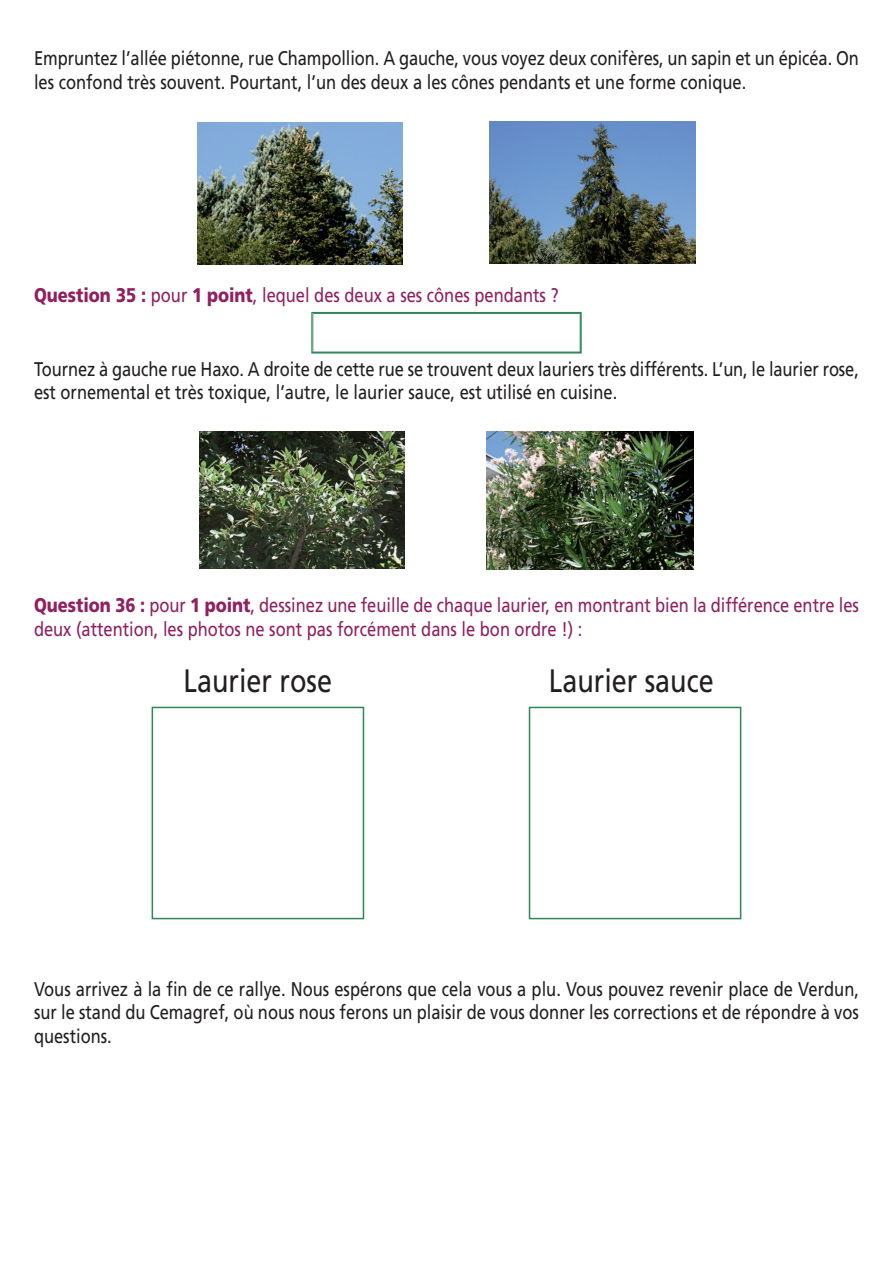
<style>
.page{position:relative;width:893px;height:1263px;background:#fff}
.page>*{position:absolute;margin:0;border:0;box-sizing:border-box;transform-origin:0 0}
.t1{font:32.4px "Frutiger";color:#231f20;scale:.83 1}
.t2{font:19.8px/23.7px "Frutiger";color:#231f20;scale:.83 1}
.t3{font:19.8px/23.7px "Frutiger";color:#90205f;scale:.83 1}
.s1{font-weight:900}
</style>
<div class="page">
<div style="left:152px;top:707px;width:212px;height:212px;border:2px solid #2f8659"></div>
<div style="left:529px;top:707px;width:212px;height:212px;border:2px solid #2f8659"></div>
<img style="left:199px;top:432px;width:205px;height:137px">
<img style="left:487px;top:432px;width:207px;height:138px">
<div style="left:311px;top:312px;width:271px;height:42px;border:2px solid #2f8659"></div>
<div style="left:313px;top:313px;width:267px;height:39px;background:#fff"></div>
<hr style="left:313px;top:313px;width:1px;height:39px;background:#2f8659">
<hr style="left:580px;top:313px;width:1px;height:39px;background:#2f8659">
<hr style="left:313px;top:313px;width:267px;height:1px;background:#2f8659">
<hr style="left:313px;top:352px;width:267px;height:1px;background:#2f8659">
<img style="left:198px;top:122px;width:204px;height:143px">
<img style="left:489px;top:121px;width:206px;height:142px">
<p class="t2" style="left:34px;top:48px;width:995px">Empruntez l’allée piétonne, rue Champollion. A gauche, vous voyez deux conifères, un sapin et un épicéa. On les confond très souvent. Pourtant, l’un des deux a les cônes pendants et une forme conique.</p>
<p class="t3" style="left:34px;top:284px;width:634px"><span class="s1">Question 35 :</span> pour <span class="s1">1 point</span>, lequel des deux a ses cônes pendants ?</p>
<p class="t2" style="left:34px;top:358px;width:995px">Tournez à gauche rue Haxo. A droite de cette rue se trouvent deux lauriers très différents. L’un, le laurier rose, est ornemental et très toxique, l’autre, le laurier sauce, est utilisé en cuisine.</p>
<p class="t3" style="left:34px;top:595px;width:995px"><span class="s1">Question 36 :</span> pour <span class="s1">1 point</span>, dessinez une feuille de chaque laurier, en montrant bien la différence entre les deux (attention, les photos ne sont pas forcément dans le bon ordre !) :</p>
<h1 class="t1" style="left:184px;top:668px;width:180px">Laurier rose</h1>
<h1 class="t1" style="left:549px;top:668px;width:200px">Laurier sauce</h1>
<p class="t2" style="left:34px;top:978px;width:995px;text-align:justify">Vous arrivez à la fin de ce rallye. Nous espérons que cela vous a plu. Vous pouvez revenir place de Verdun, sur le stand du Cemagref, où nous nous ferons un plaisir de vous donner les corrections et de répondre à vos questions.</p>
</div>
